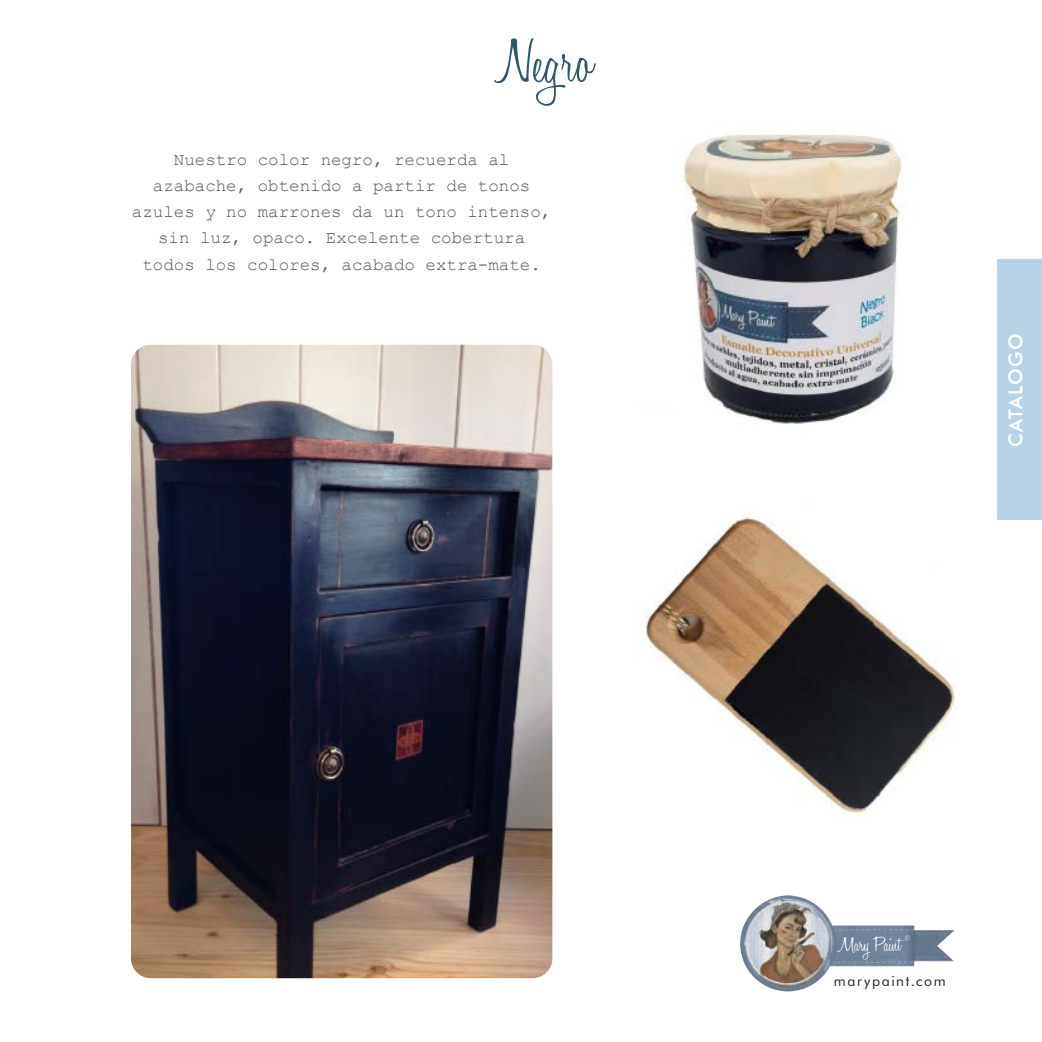
<style>
.page{position:relative;width:1042px;height:1042px;background:#fff}
.page>*{position:absolute;margin:0;border:0;box-sizing:border-box;transform-origin:0 0}
.t1{font:300 62.12px "Honey Script";color:#33556a;scale:1.08 1}
.t2{font:300 21.35px "Honey Script";color:#fff}
.t3{font:500 19.25px "Futura BT";letter-spacing:.075em;color:#fff}
.t4{font:17.5px/26.2px "Courier New";color:#57585a;text-align:center}
.t5{font:14.17px "Futura BT";letter-spacing:.115em;color:#231f20}
.t6{font:300 6.65px "Honey Script";color:#fff}
</style>
<div class="page">
<div style="left:997px;top:260px;width:45px;height:260px;background:#b8d3e8"></div>
<img style="left:683px;top:134px;width:219px;height:290px">
<img style="left:740px;top:895px;width:215px;height:96px">
<img style="left:645px;top:517px;width:312px;height:297px">
<img style="left:131px;top:345px;width:421px;height:633px">
<h1 class="t1" style="left:498px;top:24px;width:90px">Negro</h1>
<p class="t4" style="left:132px;top:145px;width:421px">Nuestro color negro, recuerda al azabache, obtenido a partir de tonos azules y no marrones da un tono intenso, sin luz, opaco. Excelente cobertura todos los colores, acabado extra-mate.</p>
<p class="t3" style="left:1004px;top:447px;width:115px;rotate:-90deg">CATALOGO</p>
<p class="t6" style="left:905px;top:933px;width:7px">®</p>
<p class="t2" style="left:838px;top:931px;width:64px">Mary Paint</p>
<p class="t5" style="left:834px;top:972px;width:113px">marypaint.com</p>
</div>
